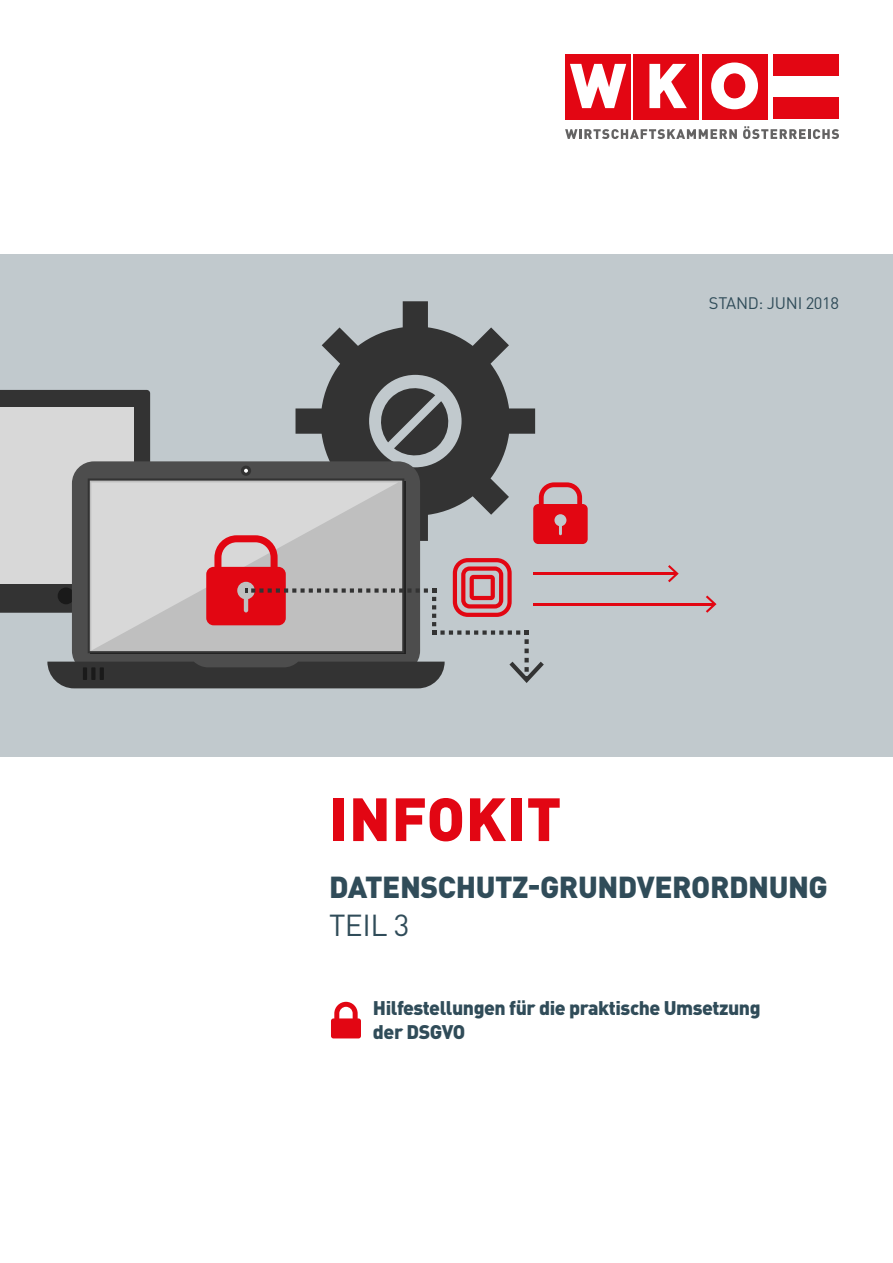
<style>
.page{position:relative;width:893px;height:1263px;background:#fff}
.page>*{position:absolute;margin:0;border:0;box-sizing:border-box;transform-origin:0 0}
.t1{font:900 60px "DIN Pro";letter-spacing:.01em;color:#e20613}
.t2{font:900 30px "DIN Pro";letter-spacing:-.015em;color:#304c59}
.t3{font:30px "DIN Pro";color:#304c59}
.t4{font:900 19.5px/23.4px "DIN Pro";letter-spacing:-.025em;color:#304c59}
.t5{font:16.5px "DIN Pro";letter-spacing:-.015em;color:#304c59}
</style>
<div class="page">
<div style="left:702px;top:54px;width:65px;height:65px;background:#e30613"></div>
<div style="left:634px;top:54px;width:65px;height:65px;background:#e30613"></div>
<svg style="left:565px;top:129px;width:172px;height:10px"></svg>
<svg style="left:743px;top:126px;width:96px;height:13px"></svg>
<svg style="left:649px;top:64px;width:38px;height:44px"></svg>
<div style="left:566px;top:54px;width:65px;height:65px;background:#e30613"></div>
<svg style="left:570px;top:64px;width:56px;height:44px"></svg>
<div style="left:773px;top:54px;width:65px;height:22px;background:#e30613"></div>
<div style="left:773px;top:97px;width:65px;height:22px;background:#e30613"></div>
<svg style="left:711px;top:62px;width:47px;height:47px"></svg>
<div style="left:724px;top:74px;width:21px;height:24px;background:#e30613;border-radius:50%"></div>
<div style="left:724px;top:73px;width:21px;height:25px;border:1px solid #e30613;border-radius:50%"></div>
<div style="left:0;top:254px;width:893px;height:503px;background:#c1c9cd"></div>
<svg style="left:321px;top:301px;width:188px;height:84px;fill:#333"></svg>
<hr style="left:533px;top:603px;width:181px;height:2px;background:#e20612">
<svg style="left:706px;top:595px;width:10px;height:18px"></svg>
<hr style="left:533px;top:573px;width:143px;height:2px;background:#e20612">
<svg style="left:668px;top:565px;width:11px;height:17px"></svg>
<svg style="left:0;top:385px;width:588px;height:303px"></svg>
<svg style="left:331px;top:1002px;width:30px;height:36px"></svg>
<p class="t5" style="left:709px;top:292px;width:132px">STAND: JUNI 2018</p>
<h1 class="t1" style="left:329px;top:778px;width:234px">INFOKIT</h1>
<h2 class="t2" style="left:329px;top:867px;width:501px">DATENSCHUTZ-GRUNDVERORDNUNG</h2>
<h2 class="t3" style="left:329px;top:904px;width:82px">TEIL 3</h2>
<p class="t4" style="left:373px;top:996px;width:389px">Hilfestellungen für die praktische Umsetzung der DSGVO</p>
</div>
